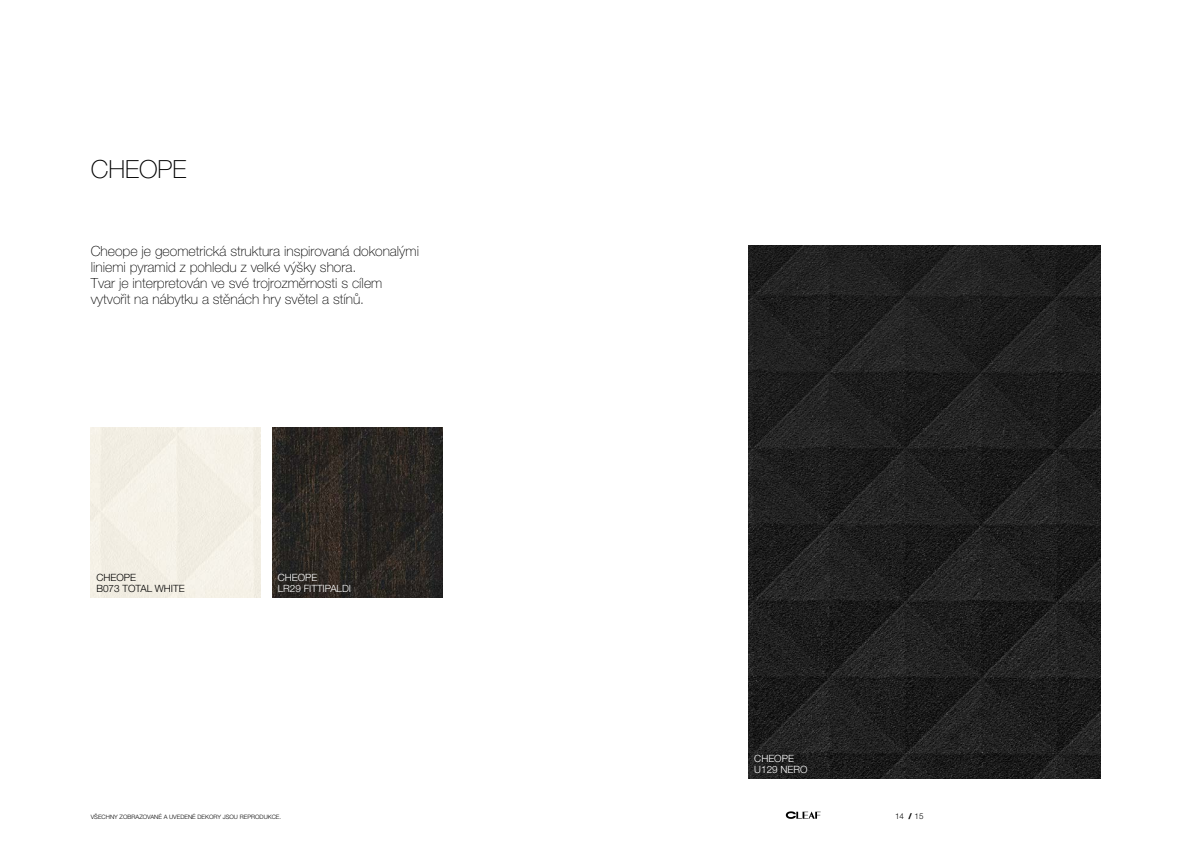
<style>
.page{position:relative;width:1191px;height:842px;background:#fff}
.page>*{position:absolute;margin:0;border:0;box-sizing:border-box;transform-origin:0 0}
.t1{font:100 25px "Helvetica Neue LT Std";color:#000}
.t2{font:100 14px/16px "Helvetica Neue LT Std";color:#000}
.t3{font:300 10px/11px "Helvetica Neue LT Std";color:#fff}
.t4{font:300 10px/11px "Helvetica Neue LT Std";color:#000}
.t5{font:300 8px "Helvetica Neue LT Std";color:#000}
.t6{font:300 6px "Helvetica Neue LT Std";color:#000}
.s1{font-family:"Helvetica Neue LTW1 G"}
.s2{font-weight:900}
</style>
<div class="page">
<img style="left:748px;top:246px;width:352px;height:533px">
<div style="left:91px;top:427px;width:170px;height:170px;background:#f4f0e5"></div>
<img style="left:272px;top:427px;width:170px;height:170px">
<svg style="left:786px;top:811px;width:34px;height:8px"></svg>
<h1 class="t1" style="left:91px;top:155px;width:97px">CHEOPE</h1>
<p class="t2" style="left:91px;top:243px;width:330px">Cheope je geometrická struktura inspirovaná dokonalými liniemi pyramid z pohledu z velké výšky shora.<br>Tvar je interpretován ve své trojrozm<span class="s1">ě</span>rnosti s cílem vytvo<span class="s1">ř</span>it na nábytku a st<span class="s1">ě</span>nách hry sv<span class="s1">ě</span>tel a stín<span class="s1">ů</span>.</p>
<p class="t4" style="left:96px;top:571px;width:90px">CHEOPE<br>B073 TOTAL WHITE</p>
<p class="t3" style="left:278px;top:571px;width:75px">CHEOPE<br>LR29 FITTIPALDI</p>
<p class="t3" style="left:754px;top:753px;width:55px">CHEOPE<br>U129 NERO</p>
<p class="t6" style="left:91px;top:813px;width:192px">VŠECHNY ZOBRAZOVANÉ A UVEDENÉ DEKORY JSOU REPRODUKCE.</p>
<p class="t5" style="left:895px;top:811px;width:30px">14 <span class="s2">/</span> 15</p>
</div>
